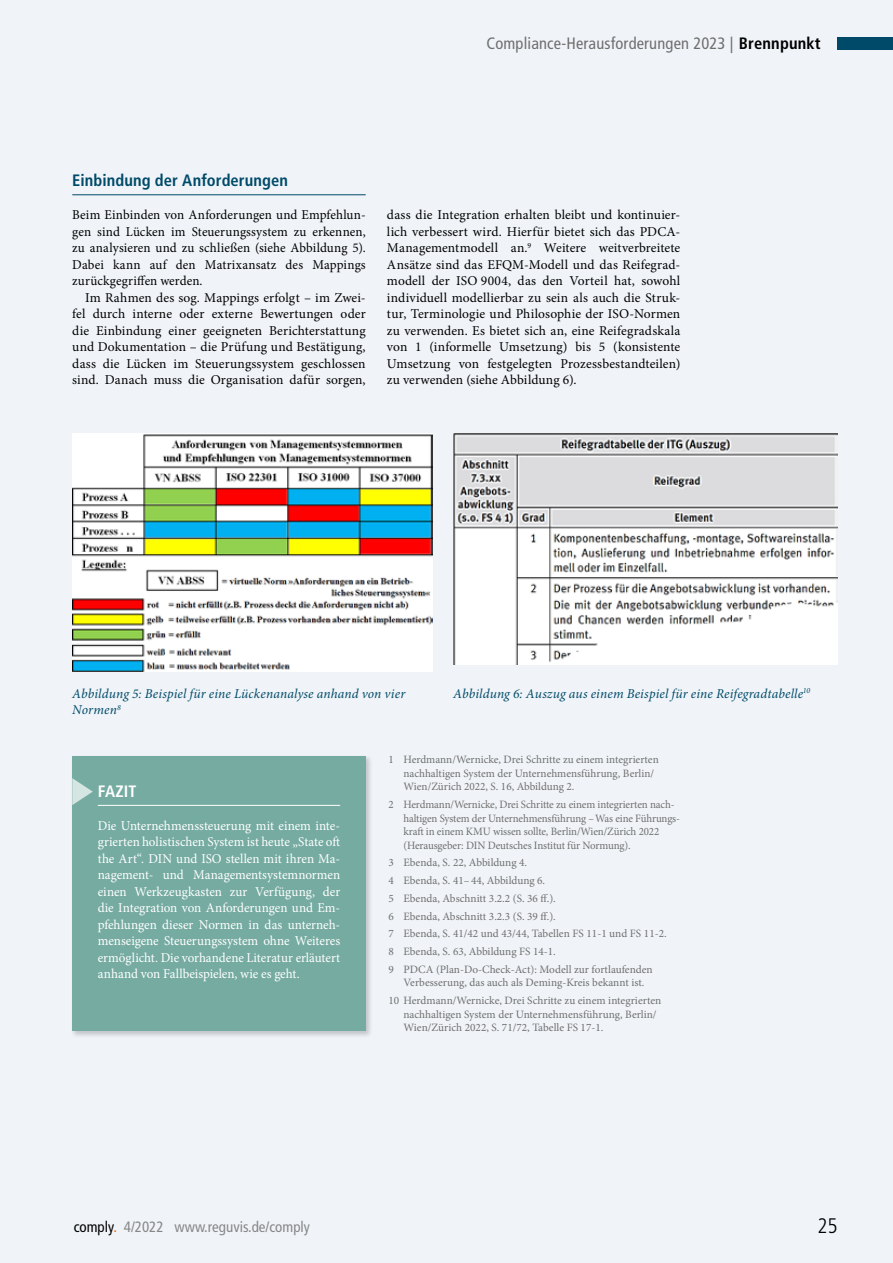
<style>
.page{position:relative;width:893px;height:1263px;background:#f0f4f8}
.page>*{position:absolute;margin:0;border:0;box-sizing:border-box;transform-origin:0 0}
.t1{font:300 condensed 21px "Frutiger LT Std";color:#000}
.t2{font:condensed 16.5px "Frutiger LT Std";letter-spacing:.01em;color:#706f6f}
.t3{font:700 condensed 16.5px "Frutiger LT Std";letter-spacing:.005em;color:#004a69}
.t4{font:700 condensed 16.5px "Frutiger LT Std";color:#fff}
.t5{font:condensed 15px "Frutiger LT Std";color:#878787}
.t6{font:13.5px/16.5px "Minion Pro";letter-spacing:.005em;color:#000;text-align:justify}
.t7{font:13.5px/16.5px "Minion Pro";letter-spacing:-.005em;color:#fff;text-align:justify}
.t8{font:italic 13.5px/16.5px "Minion Pro";letter-spacing:.01em;color:#004a69}
.t9{font:11.25px/17.7px "Minion Pro";letter-spacing:-.005em;color:#706f6f}
.s1{font-weight:700;color:#000}
.s2{color:#f0f4f8}
.s3{color:#000}
.s4{color:#ec6608}
</style>
<div class="page">
<hr style="left:72px;top:195px;width:294px;height:1px;background:#004a69">
<div style="left:71px;top:754px;width:303px;height:284px;background:#000;opacity:.2"></div>
<div style="left:72px;top:756px;width:294px;height:275px;background:#75aba1"></div>
<hr style="left:98px;top:805px;width:242px;height:1px;background:#fff">
<svg style="left:72px;top:778px;width:21px;height:27px"></svg>
<img style="left:72px;top:434px;width:360px;height:238px">
<img style="left:453px;top:434px;width:385px;height:231px">
<div style="left:838px;top:37px;width:55px;height:13px;background:#004a69"></div>
<p class="t2" style="left:486px;top:34px;width:336px">Compliance-Herausforderungen 2023 | <span class="s1">Brennpunkt</span></p>
<p class="t3" style="left:72px;top:171px;width:217px">Einbindung der Anforderungen</p>
<p class="t6" style="left:72px;top:207px;width:295px">Beim Einbinden von Anforderungen und Empfehlun&shy;gen sind Lücken im Steuerungssystem zu erkennen, zu analysieren und zu schließen (siehe Abbildung 5).<br>Dabei kann auf den Matrixansatz des Mappings zurückgegriffen werden. <span class="s2">Abb5</span></p>
<p class="t6" style="left:72px;top:289px;width:295px;text-indent:13px">Im Rahmen des sog. Mappings erfolgt – im Zwei&shy;fel durch interne oder externe Bewertungen oder die Einbindung einer geeigneten Berichterstattung und Dokumentation – die Prüfung und Bestätigung, dass die Lücken im Steuerungssystem geschlossen sind. Danach muss die Organisation dafür sorgen,</p>
<p class="t6" style="left:387px;top:207px;width:295px">dass die Integration erhalten bleibt und kontinuier&shy;lich verbessert wird. Hierfür bietet sich das PDCA-Managementmodell an.<sup>9</sup> Weitere weitverbreitete Ansätze sind das EFQM-Modell und das Reifegrad&shy;modell der ISO 9004, das den Vorteil hat, sowohl individuell modellierbar zu sein als auch die Struk&shy;tur, Terminologie und Philosophie der ISO-Normen zu verwenden. Es bietet sich an, eine Reifegradskala von 1 (informelle Umsetzung) bis 5 (konsistente Umsetzung von festgelegten Prozessbestandteilen) zu verwenden (siehe Abbildung 6). <span class="s2">Abb6</span></p>
<p class="t8" style="left:72px;top:685px;width:334px">Abbildung 5: Beispiel für eine Lückenanalyse anhand von vier<br>Normen<sup>8</sup></p>
<p class="t8" style="left:453px;top:685px;width:358px">Abbildung 6: Auszug aus einem Beispiel für eine Reifegradtabelle<sup>10</sup></p>
<p class="t4" style="left:98px;top:781px;width:40px">FAZIT</p>
<p class="t7" style="left:98px;top:817px;width:244px">Die Unternehmenssteuerung mit einem inte&shy;grierten holistischen System ist heute „State oft the Art“. DIN und ISO stellen mit ihren Ma&shy;nagement- und Managementsystemnormen einen Werkzeugkasten zur Verfügung, der die Integration von Anforderungen und Em&shy;pfehlungen dieser Normen in das unterneh&shy;menseigene Steuerungssystem ohne Weiteres ermöglicht. Die vorhandene Literatur erläutert anhand von Fallbeispielen, wie es geht.</p>
<p class="t9" style="left:403px;top:753px;width:257px;line-height:13.5px;text-indent:-15px">1 Herdmann/Wernicke, Drei Schritte zu einem integrierten nachhaltigen System der Unternehmensführung, Berlin/<br>Wien/Zürich 2022, S. 16, Abbildung 2.</p>
<p class="t9" style="left:403px;top:798px;width:278px;line-height:13.5px;text-indent:-15px">2 Herdmann/Wernicke, Drei Schritte zu einem integrierten nach&shy;haltigen System der Unternehmensführung –Was eine Führungs&shy;kraft in einem KMU wissen sollte, Berlin/Wien/Zürich 2022 (Herausgeber: DIN Deutsches Institut für Normung).</p>
<p class="t9" style="left:388px;top:854px;width:280px">3 Ebenda, S. 22, Abbildung 4.<br>4 Ebenda, S. 41–44, Abbildung 6.<br>5 Ebenda, Abschnitt 3.2.2 (S. 36 ff.).<br>6 Ebenda, Abschnitt 3.2.3 (S. 39 ff.).<br>7 Ebenda, S. 41/42 und 43/44, Tabellen FS 11-1 und FS 11-2.<br>8 Ebenda, S. 63, Abbildung FS 14-1.<br>9 PDCA (Plan-Do-Check-Act): Modell zur fortlaufenden</p>
<p class="t9" style="left:388px;top:974px;width:274px;text-align:center">Verbesserung, das auch als Deming-Kreis bekannt ist.<br>10 Herdmann/Wernicke, Drei Schritte zu einem integrierten</p>
<p class="t9" style="left:403px;top:1007px;width:255px;line-height:13.5px">nachhaltigen System der Unternehmensführung, Berlin/<br>Wien/Zürich 2022, S. 71/72, Tabelle FS 17-1.</p>
<p class="t5" style="left:74px;top:1218px;width:238px"><span class="s3">comply</span><span class="s4">.</span> 4/2022 www.reguvis.de/comply</p>
<h1 class="t1" style="left:817px;top:1214px;width:22px">25</h1>
</div>
